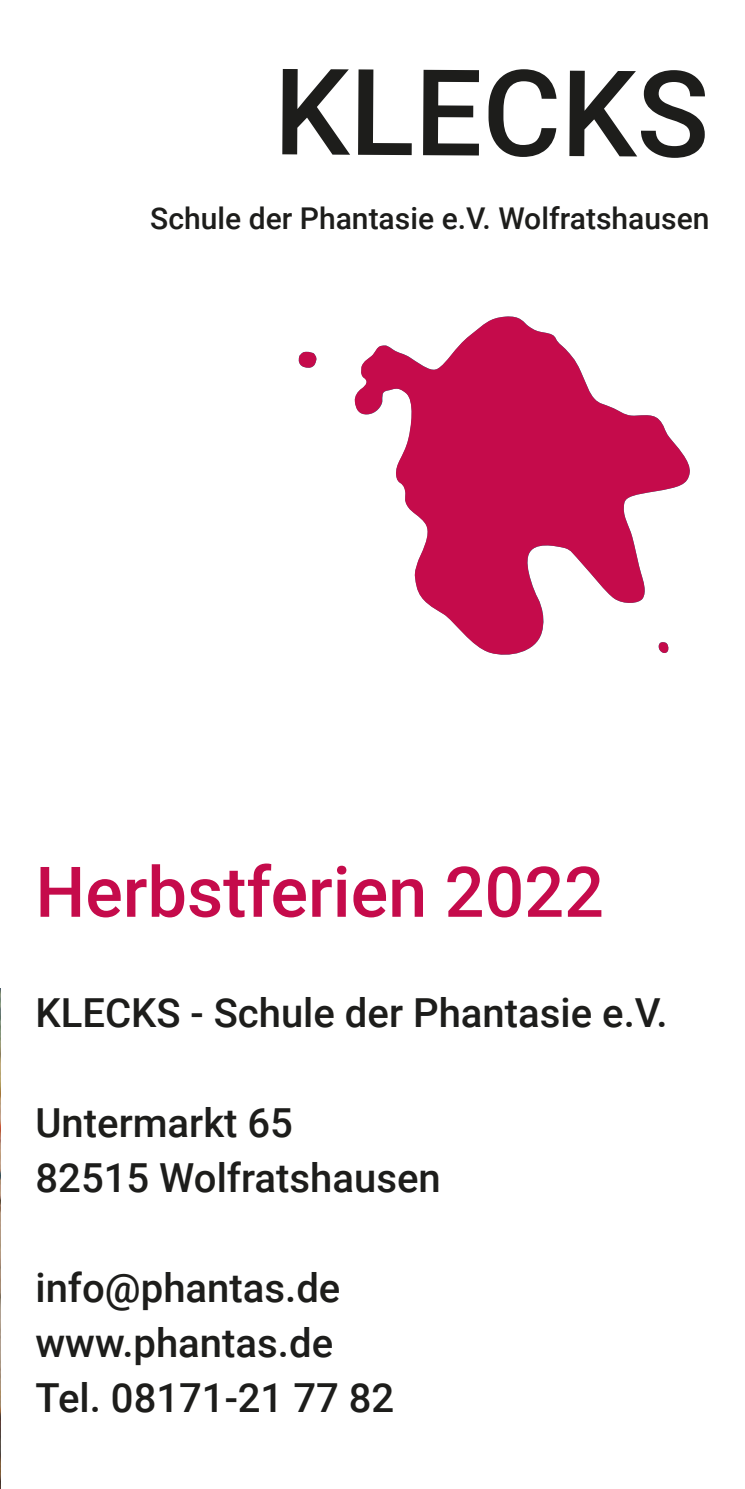
<style>
.page{position:relative;width:745px;height:1489px;background:#fff}
.page>*{position:absolute;margin:0;border:0;box-sizing:border-box;transform-origin:0 0}
.t1{font:500 120px "Roboto";letter-spacing:-.005em;color:#1d1d1b}
.t2{font:500 70px "Roboto";color:#c50b4b}
.t3{font:500 40px/55px "Roboto";color:#1d1d1b}
.t4{font:500 30px "Roboto";color:#1d1d1b}
</style>
<div class="page">
<svg style="left:298px;top:352px;width:19px;height:16px"></svg>
<svg style="left:354px;top:316px;width:336px;height:339px;fill:#c50b4b"></svg>
<svg style="left:658px;top:641px;width:10px;height:12px"></svg>
<img style="left:0;top:988px;width:1px;height:500px">
<h1 class="t1" style="left:273px;top:65px;width:437px">KLECKS</h1>
<p class="t4" style="left:150px;top:206px;width:560px">Schule der Phantasie e.V. Wolfratshausen</p>
<h2 class="t2" style="left:35px;top:864px;width:569px">Herbstferien 2022</h2>
<p class="t3" style="left:35px;top:989px;width:633px">KLECKS - Schule der Phantasie e.V.</p>
<p class="t3" style="left:35px;top:1099px;width:406px">Untermarkt 65<br>82515 Wolfratshausen</p>
<p class="t3" style="left:35px;top:1264px;width:360px">info@phantas.de www.phantas.de<br>Tel. 08171-21 77 82</p>
</div>
